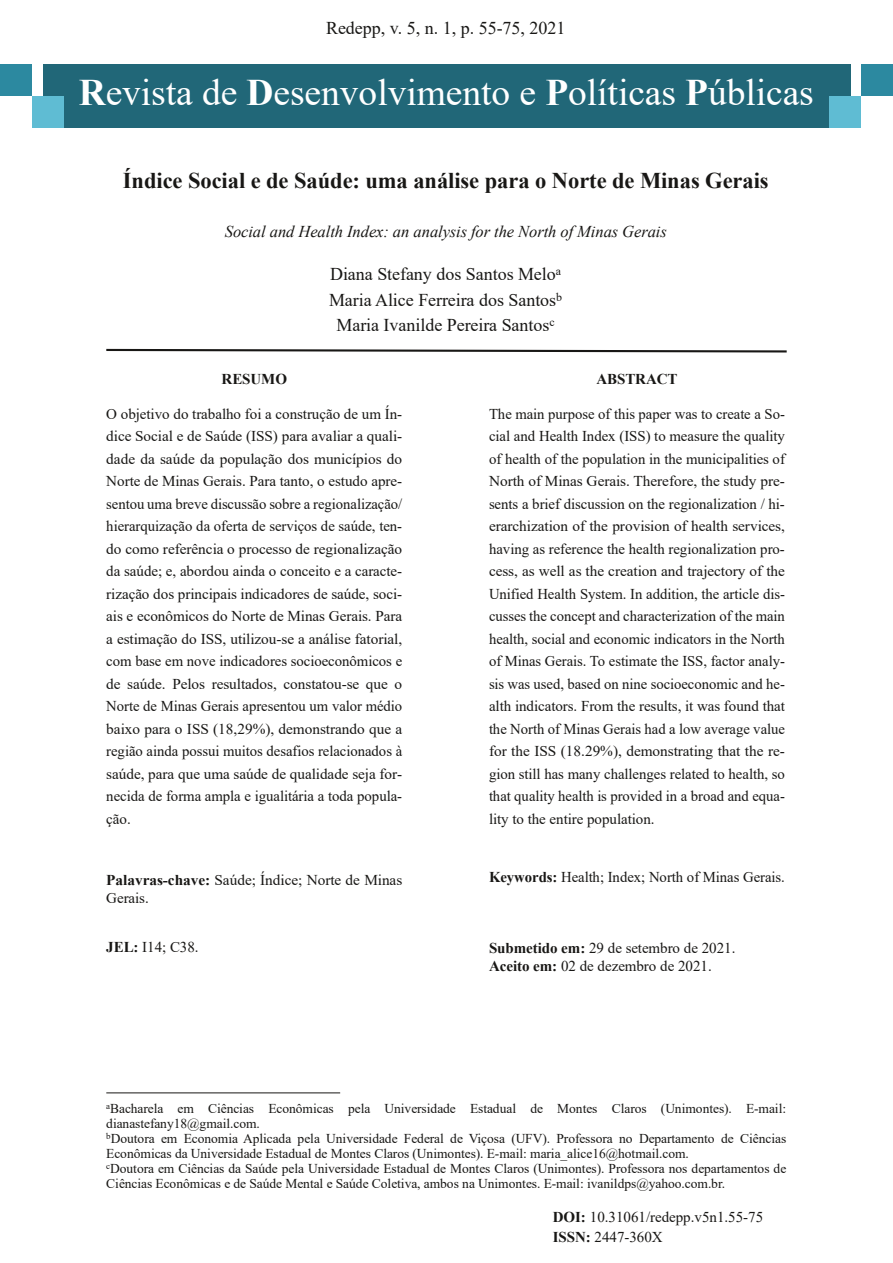
<style>
.page{position:relative;width:893px;height:1263px;background:#fff}
.page>*{position:absolute;margin:0;border:0;box-sizing:border-box;transform-origin:0 0}
.t1{font:37.5px "Times New Roman";color:#fff}
.t2{font:700 22.5px "Times New Roman";letter-spacing:-.005em;color:#181715}
.t3{font:18px/25.5px "Times New Roman";color:#181715;text-align:center}
.t4{font:italic 16.5px "Times New Roman";letter-spacing:-.005em;color:#181715}
.t5{font:15px/22.5px "Times New Roman";letter-spacing:-.005em;color:#181715}
.t6{font:700 15px "Times New Roman";letter-spacing:-.005em;color:#181715}
.t7{font:13.5px/15px "Times New Roman";color:#181715}
.s1{font-weight:700}
</style>
<div class="page">
<div style="left:43px;top:64px;width:807px;height:64px;background:#216778"></div>
<svg style="left:106px;top:348px;width:681px;height:5px"></svg>
<hr style="left:106px;top:1093px;width:234px;height:1px;background:#181715">
<div style="left:861px;top:64px;width:32px;height:32px;background:#2c89a0"></div>
<div style="left:829px;top:96px;width:32px;height:32px;background:#5fbcd3"></div>
<div style="left:0;top:64px;width:32px;height:32px;background:#2c89a0"></div>
<div style="left:32px;top:96px;width:32px;height:32px;background:#5fbcd3"></div>
<p class="t3" style="left:326px;top:15px;width:241px">Redepp, v. 5, n. 1, p. 55-75, 2021</p>
<h1 class="t1" style="left:79px;top:71px;width:737px"><span class="s1">R</span>evista de <span class="s1">D</span>esenvolvimento e <span class="s1">P</span>olíticas <span class="s1">P</span>úblicas</h1>
<h2 class="t2" style="left:123px;top:168px;width:647px">Índice Social e de Saúde: uma análise para o Norte de Minas Gerais</h2>
<p class="t4" style="left:225px;top:222px;width:444px">Social and Health Index: an analysis for the North of Minas Gerais</p>
<p class="t3" style="left:329px;top:262px;width:235px">Diana Stefany dos Santos Melo<sup>a<br></sup>Maria Alice Ferreira dos Santos<sup>b<br></sup>Maria Ivanilde Pereira Santos<sup>c</sup></p>
<p class="t6" style="left:222px;top:371px;width:67px">RESUMO</p>
<p class="t5" style="left:106px;top:403px;width:297px;text-align:justify">O objetivo do trabalho foi a construção de um Ín‐ dice Social e de Saúde (ISS) para avaliar a quali‐ dade da saúde da população dos municípios do Norte de Minas Gerais. Para tanto, o estudo apre‐ sentou uma breve discussão sobre a regionalização/ hierarquização da oferta de serviços de saúde, ten‐ do como referência o processo de regionalização da saúde; e, abordou ainda o conceito e a caracte‐ rização dos principais indicadores de saúde, soci‐ ais e econômicos do Norte de Minas Gerais. Para a estimação do ISS, utilizou-se a análise fatorial, com base em nove indicadores socioeconômicos e de saúde. Pelos resultados, constatou-se que o Norte de Minas Gerais apresentou um valor médio baixo para o ISS (18,29%), demonstrando que a região ainda possui muitos desafios relacionados à saúde, para que uma saúde de qualidade seja for‐ necida de forma ampla e igualitária a toda popula‐ ção.</p>
<p class="t6" style="left:596px;top:371px;width:83px">ABSTRACT</p>
<p class="t5" style="left:489px;top:403px;width:297px;text-align:justify">The main purpose of this paper was to create a So‐ cial and Health Index (ISS) to measure the quality of health of the population in the municipalities of North of Minas Gerais. Therefore, the study pre‐ sents a brief discussion on the regionalization / hi‐ erarchization of the provision of health services, having as reference the health regionalization pro‐ cess, as well as the creation and trajectory of the Unified Health System. In addition, the article dis‐ cusses the concept and characterization of the main health, social and economic indicators in the North of Minas Gerais. To estimate the ISS, factor analy‐ sis was used, based on nine socioeconomic and he‐ alth indicators. From the results, it was found that the North of Minas Gerais had a low average value for the ISS (18.29%), demonstrating that the re‐ gion still has many challenges related to health, so that quality health is provided in a broad and equa‐ lity to the entire population.</p>
<p class="t5" style="left:106px;top:871px;width:298px;line-height:18px"><span class="s1">Palavras-chave:</span> Saúde; Índice; Norte de Minas<br>Gerais.</p>
<p class="t5" style="left:489px;top:866px;width:297px"><span class="s1">Keywords:</span> Health; Index; North of Minas Gerais.</p>
<p class="t5" style="left:106px;top:936px;width:94px"><span class="s1">JEL:</span> I14; C38.</p>
<p class="t5" style="left:489px;top:939px;width:248px;line-height:18px"><span class="s1">Submetido em:</span> 29 de setembro de 2021.<br><span class="s1">Aceito em:</span> 02 de dezembro de 2021.</p>
<p class="t7" style="left:106px;top:1101px;width:682px"><sup>a</sup>Bacharela em Ciências Econômicas pela Universidade Estadual de Montes Claros (Unimontes). E-mail: dianastefany18@gmail.com.<br><sup>b</sup>Doutora em Economia Aplicada pela Universidade Federal de Viçosa (UFV). Professora no Departamento de Ciências Econômicas da Universidade Estadual de Montes Claros (Unimontes). E-mail: maria_alice16@hotmail.com.<br><sup>c</sup>Doutora em Ciências da Saúde pela Universidade Estadual de Montes Claros (Unimontes). Professora nos departamentos de Ciências Econômicas e de Saúde Mental e Saúde Coletiva, ambos na Unimontes. E-mail: ivanildps@yahoo.com.br.</p>
<p class="t5" style="left:553px;top:1207px;width:212px;line-height:19.5px"><span class="s1">DOI:</span> 10.31061/redepp.v5n1.55-75<br><span class="s1">ISSN:</span> 2447-360X</p>
</div>
